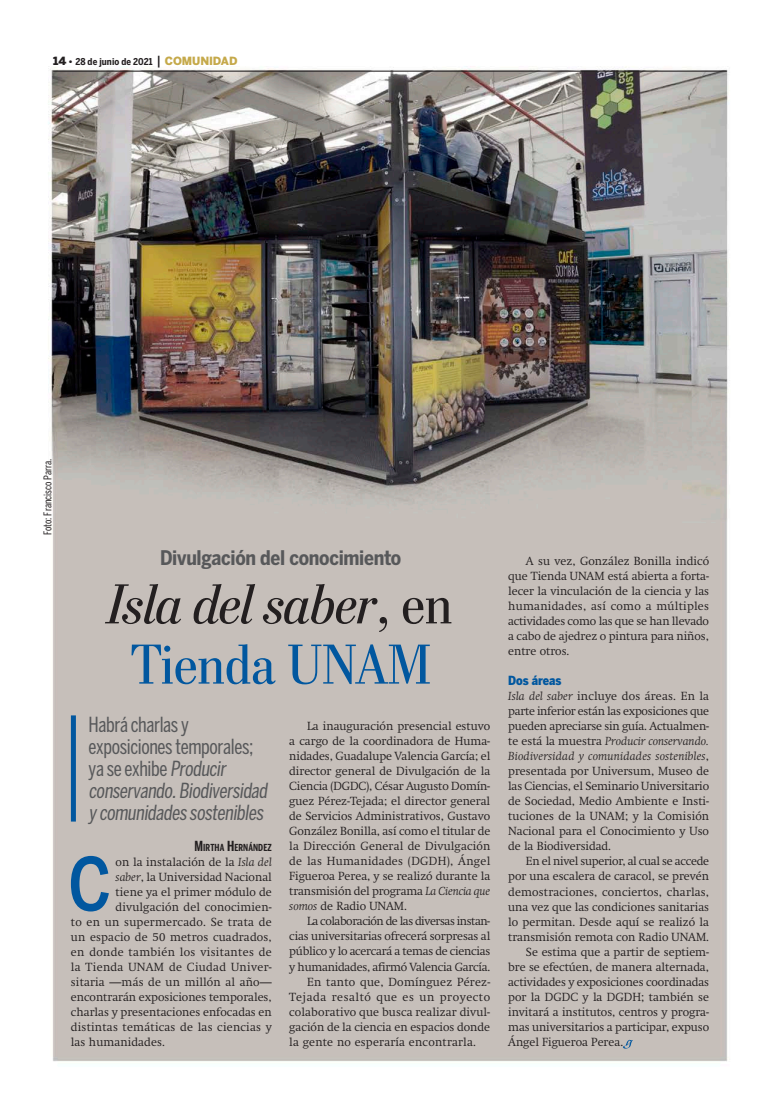
<style>
.page{position:relative;width:780px;height:1117px;background:#fff}
.page>*{position:absolute;margin:0;border:0;box-sizing:border-box;transform-origin:0 0}
._3_0_Tex_Cap_4_COLOR{font:500 72.38px "Benton Sans Cond";color:#01579f}
._1_0_Cabeza_Secundar{font:italic 56.25px/60.1px "Stilson";color:#231f20;text-align:center}
._2_0_Sumario{font:20.62px/21.9px "Benton Sans Comp";letter-spacing:-.02em;color:#57585a}
._0_0_Balazo{font:700 20px "Benton Sans Cond";letter-spacing:-.015em;color:#57585a}
._3_0_Descanso{font:900 12.5px "Benton Sans Cond";color:#01579f}
._3_0_Texto{font:300 11.62px/15px "Swift";color:#231f20;text-align:justify}
._3_0_Tex_Cap_4_COLOR-2{font:300 11.62px "Swift";letter-spacing:.015em;color:#231f20}
._3_0_Tex_s_sangria{font:300 11.62px/15px "Swift";color:#231f20;text-align:justify}
._4_0_Crédito_de_foto{font:10.62px "Benton Sans Comp";color:#231f20}
._4_0_Crédito_nota_in{font:700 9.62px "Benton Sans Comp";letter-spacing:.01em;color:#231f20}
._9_0_Folio_Fecha{font:700 9.38px "Benton Sans Cond";letter-spacing:.01em;color:#231f20}
.s1{font-family:"Benton Sans";font-weight:900;font-size:11.25px}
.s2{font-family:"Benton Sans";font-weight:900}
.s3{font-weight:500;font-size:12.5px}
.s4{font-family:"Benton Sans";font-weight:900;font-size:11.25px;color:#c5a94a}
.s5{font-style:normal}
.s6{font-style:normal;color:#01579f}
.s7{font-size:13.75px}
.s8{font-style:italic}
</style>
<div class="page">
<img style="left:48px;top:66px;width:681px;height:996px">
<svg style="left:623px;top:1039px;width:10px;height:9px"></svg>
<hr style="left:53px;top:71px;width:673px;height:1px;background:#231f20">
<div style="left:71px;top:715px;width:5px;height:106px;background:#01579f"></div>
<p class="_9_0_Folio_Fecha" style="left:53px;top:56px;width:186px"><span class="s1">14</span> <span class="s2">•</span> 28 de junio de 2021 <span class="s3">|</span> <span class="s4">COMUNIDAD</span></p>
<p class="_4_0_Crédito_de_foto" style="left:42px;top:535px;width:78px;rotate:-90deg">Foto: Francisco Parra.</p>
<p class="_0_0_Balazo" style="left:160px;top:546px;width:243px">Divulgación del conocimiento</p>
<p class="_1_0_Cabeza_Secundar" style="left:109px;top:574px;width:345px">Isla del saber<span class="s5">, en<br></span><span class="s6">Tienda UNAM</span></p>
<p class="_2_0_Sumario" style="left:89px;top:713px;width:183px">Habrá charlas y exposiciones temporales; ya se exhibe Producir conservando.Biodiversidad y comunidades sostenibles</p>
<p class="_4_0_Crédito_nota_in" style="left:194px;top:841px;width:79px"><span class="s7">M</span>IRTHA <span class="s7">H</span>ERNÁNDEZ</p>
<p class="_3_0_Tex_Cap_4_COLOR" style="left:68px;top:841px;width:45px">C</p>
<p class="_3_0_Tex_Cap_4_COLOR-2" style="left:116px;top:854px;width:158px">on la instalación de la <span class="s8">Isla del</span></p>
<p class="_3_0_Tex_Cap_4_COLOR-2" style="left:116px;top:869px;width:158px"><span class="s8">saber</span>, la Universidad Nacional</p>
<p class="_3_0_Tex_Cap_4_COLOR-2" style="left:116px;top:884px;width:158px">tiene ya el primer módulo de</p>
<p class="_3_0_Tex_Cap_4_COLOR-2" style="left:116px;top:899px;width:158px">divulgación del conocimien-</p>
<p class="_3_0_Tex_Cap_4_COLOR-2" style="left:71px;top:914px;width:202px">to en un supermercado. Se trata de</p>
<p class="_3_0_Tex_Cap_4_COLOR-2" style="left:71px;top:929px;width:202px">un espacio de 50 metros cuadrados,</p>
<p class="_3_0_Tex_Cap_4_COLOR-2" style="left:71px;top:944px;width:202px">en donde también los visitantes de</p>
<p class="_3_0_Tex_Cap_4_COLOR-2" style="left:71px;top:959px;width:202px">la Tienda UNAM de Ciudad Univer-</p>
<p class="_3_0_Tex_Cap_4_COLOR-2" style="left:71px;top:974px;width:202px">sitaria —más de un millón al año—</p>
<p class="_3_0_Tex_Cap_4_COLOR-2" style="left:71px;top:989px;width:202px">encontrarán exposiciones temporales,</p>
<p class="_3_0_Tex_Cap_4_COLOR-2" style="left:71px;top:1004px;width:202px">charlas y presentaciones enfocadas en</p>
<p class="_3_0_Tex_Cap_4_COLOR-2" style="left:71px;top:1019px;width:202px">distintas temáticas de las ciencias y</p>
<p class="_3_0_Tex_Cap_4_COLOR-2" style="left:71px;top:1034px;width:95px">las humanidades.</p>
<p class="_3_0_Texto" style="left:289px;top:718px;width:202px;text-indent:18px">La inauguración presencial estuvo a cargo de la coordinadora de Huma&shy;nidades, Guadalupe Valencia García; el director general de Divulgación de la Ciencia (DGDC), César Augusto Domín&shy;guez Pérez-Tejada; el director general de Servicios Administrativos, Gustavo González Bonilla, así como el titular de la Dirección General de Divulgación de las Humanidades (DGDH), Ángel Figueroa Perea, y se realizó durante la transmisión del programa <span class="s8">La Ciencia que somos</span> de Radio UNAM.</p>
<p class="_3_0_Texto" style="left:289px;top:913px;width:202px;text-indent:18px">La colaboración de las diversas instan&shy;cias universitarias ofrecerá sorpresas al público y lo acercará a temas de ciencias y humanidades, afirmó Valencia García.</p>
<p class="_3_0_Texto" style="left:289px;top:973px;width:202px;text-indent:18px">En tanto que, Domínguez Pérez-Tejada resaltó que es un proyecto colaborativo que busca realizar divul&shy;gación de la ciencia en espacios donde la gente no esperaría encontrarla.</p>
<p class="_3_0_Texto" style="left:508px;top:553px;width:202px;text-indent:18px">A su vez, González Bonilla indicó que Tienda UNAM está abierta a forta&shy;lecer la vinculación de la ciencia y las humanidades, así como a múltiples actividades como las que se han llevado a cabo de ajedrez o pintura para niños, entre otros.</p>
<p class="_3_0_Descanso" style="left:508px;top:673px;width:55px">Dos áreas</p>
<p class="_3_0_Tex_s_sangria" style="left:508px;top:688px;width:202px"><span class="s8">Isla del saber</span> incluye dos áreas. En la parte inferior están las exposiciones que pueden apreciarse sin guía. Actualmen&shy;te está la muestra <span class="s8">Producir conservando.<br>Biodiversidad y comunidades sostenibles</span>, presentada por Universum, Museo de las Ciencias, el Seminario Universitario de Sociedad, Medio Ambiente e Insti&shy;tuciones de la UNAM; y la Comisión Nacional para el Conocimiento y Uso de la Biodiversidad.</p>
<p class="_3_0_Texto" style="left:508px;top:853px;width:202px;text-indent:18px">En el nivel superior, al cual se accede por una escalera de caracol, se prevén demostraciones, conciertos, charlas, una vez que las condiciones sanitarias lo permitan. Desde aquí se realizó la transmisión remota con Radio UNAM.</p>
<p class="_3_0_Texto" style="left:508px;top:943px;width:202px;text-indent:18px">Se estima que a partir de septiem&shy;bre se efectúen, de manera alternada, actividades y exposiciones coordinadas por la DGDC y la DGDH; también se invitará a institutos, centros y progra&shy;mas universitarios a participar, expuso Ángel Figueroa Perea.</p>
</div>
